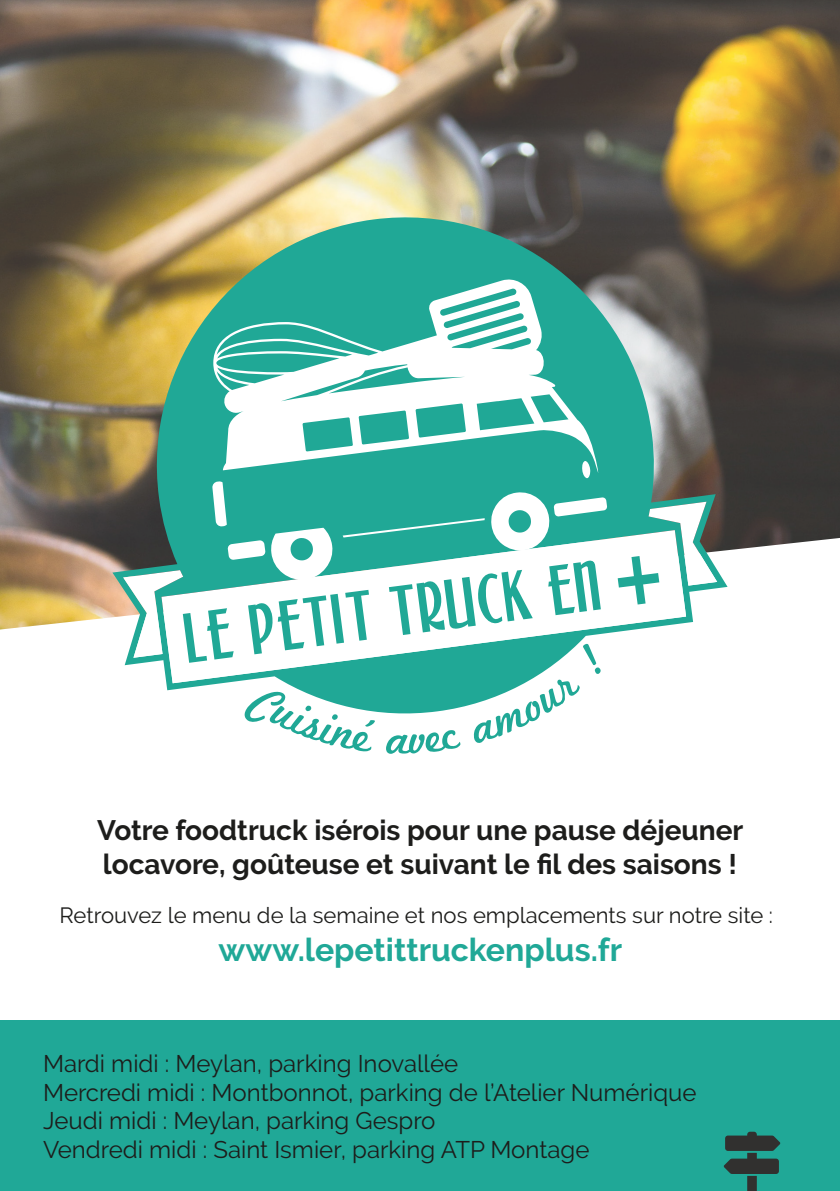
<style>
.page{position:relative;width:840px;height:1191px;background:#fff}
.page>*{position:absolute;margin:0;border:0;box-sizing:border-box;transform-origin:0 0}
.t1{font:700 32px "Raleway";color:#20a897}
.t2{font:700 28px/33.6px "Raleway";color:#1d1d1b}
.t3{font:24px/28.8px "Raleway";color:#1d1d1b}
.t4{font:22px "Raleway";color:#1d1d1b}
</style>
<div class="page">
<div style="left:0;top:1020px;width:839px;height:171px;background:#20a897"></div>
<img style="left:0;top:0;width:839px;height:629px">
<img style="left:112px;top:202px;width:615px;height:427px">
<svg style="left:607px;top:530px;width:78px;height:104px"></svg>
<svg style="left:213px;top:277px;width:385px;height:184px;fill:#20a896"></svg>
<svg style="left:123px;top:461px;width:484px;height:293px"></svg>
<svg style="left:617px;top:501px;width:99px;height:103px"></svg>
<svg style="left:723px;top:1131px;width:57px;height:60px"></svg>
<p class="t2" style="left:97px;top:813px;width:647px">Votre foodtruck isérois pour une pause déjeuner locavore, goûteuse et suivant le fil des saisons !</p>
<p class="t4" style="left:60px;top:902px;width:714px">Retrouvez le menu de la semaine et nos emplacements sur notre site :</p>
<h1 class="t1" style="left:218px;top:931px;width:405px">www.lepetittruckenplus.fr</h1>
<p class="t3" style="left:43px;top:1048px;width:654px">Mardi midi : Meylan, parking Inovallée<br>Mercredi midi : Montbonnot, parking de l’Atelier Numérique Jeudi midi : Meylan, parking Gespro<br>Vendredi midi : Saint Ismier, parking ATP Montage</p>
</div>
